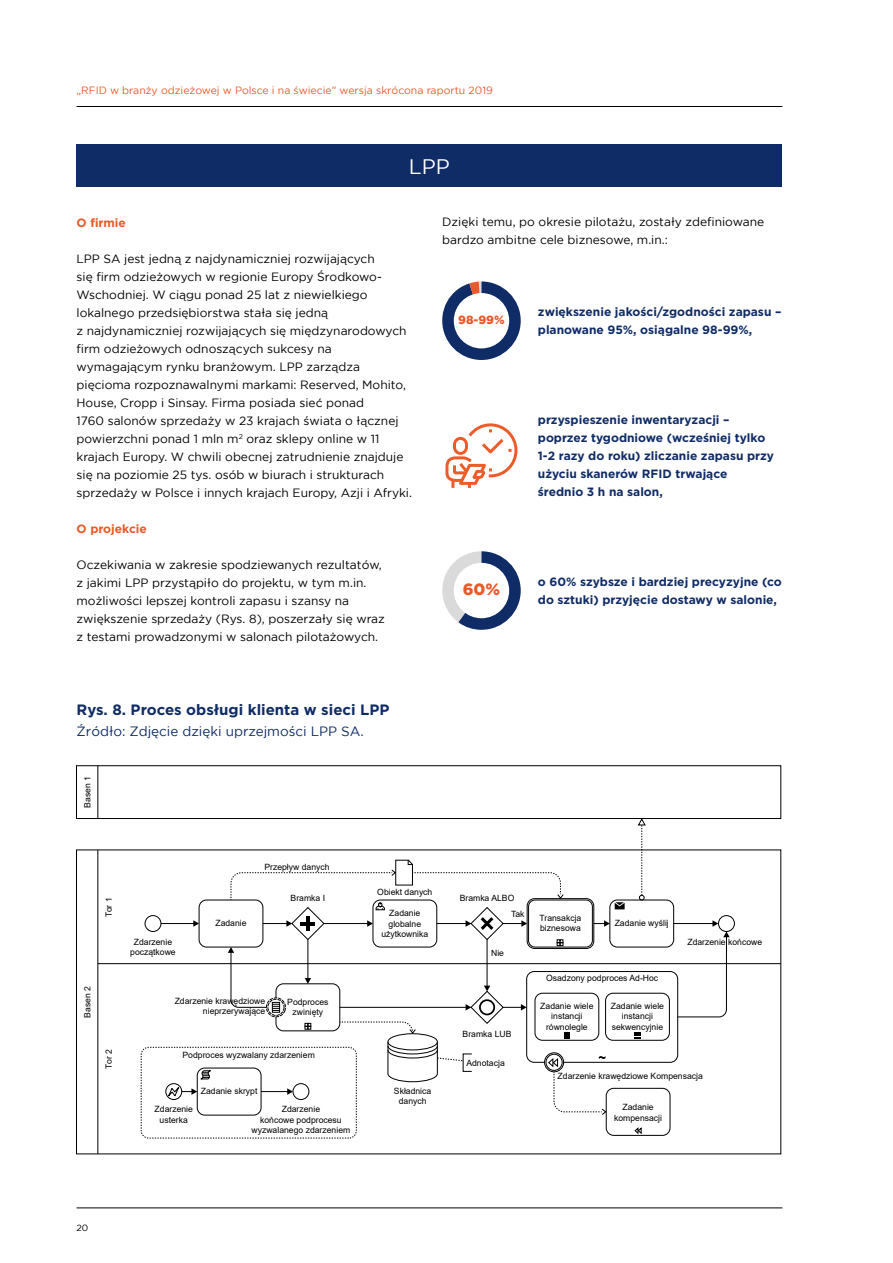
<style>
.page{position:relative;width:893px;height:1263px;background:#fff}
.page>*{position:absolute;margin:0;border:0;box-sizing:border-box;transform-origin:0 0}
.t1{font:21px "Gotham";color:#fff}
.t2{font:900 16.35px "Gotham";color:#ea5929}
.t3{font:700 15px "Gotham";color:#102c66}
.t4{font:13.5px "Gotham";color:#102c66}
.t5{font:12px/18px "Gotham";color:#000}
.t6{font:700 12px/18px "Gotham";color:#102c66}
.t7{font:700 12px "Gotham";color:#ea5929}
.t8{font:900 11.85px "Gotham";color:#ea5929}
.t9{font:10.5px "Gotham";color:#ea5929}
.t10{font:9px "Gotham";color:#000}
.t11{font:8.7px/10.4px "Arial";color:#000;text-align:center}
</style>
<div class="page">
<hr style="left:77px;top:106px;width:705px;height:1px;background:#000">
<hr style="left:77px;top:1207px;width:705px;height:1px;background:#000">
<div style="left:77px;top:145px;width:705px;height:42px;background:#102c66"></div>
<svg style="left:442px;top:281px;width:79px;height:79px"></svg>
<div style="left:454px;top:293px;width:55px;height:55px;background:#fff;border-radius:50%"></div>
<svg style="left:442px;top:551px;width:79px;height:79px"></svg>
<div style="left:454px;top:563px;width:55px;height:55px;background:#fff;border-radius:50%"></div>
<svg style="left:445px;top:423px;width:72px;height:65px"></svg>
<div style="left:199px;top:899px;width:64px;height:48px;border:1px solid #000;border-radius:7px"></div>
<div style="left:526px;top:971px;width:152px;height:92px;border:1px solid #000;border-radius:7px"></div>
<div style="left:141px;top:1047px;width:216px;height:91px;border:1px dashed #000;border-radius:7px"></div>
<div style="left:197px;top:1067px;width:64px;height:48px;border:1px solid #000;border-radius:7px"></div>
<div style="left:606px;top:1088px;width:64px;height:48px;border:1px solid #000;border-radius:7px"></div>
<div style="left:609px;top:899px;width:65px;height:48px;border:1px solid #000;border-radius:7px"></div>
<div style="left:145px;top:915px;width:16px;height:17px;border:1px solid #000;border-radius:50%"></div>
<div style="left:718px;top:915px;width:17px;height:17px;border:1px solid #000;border-radius:50%"></div>
<hr style="left:161px;top:923px;width:34px;height:1px;background:#000">
<svg style="left:193px;top:920px;width:6px;height:7px"></svg>
<div style="left:165px;top:1083px;width:17px;height:17px;border:1px solid #000;border-radius:50%"></div>
<svg style="left:637px;top:819px;width:9px;height:81px"></svg>
<svg style="left:634px;top:1127px;width:8px;height:8px"></svg>
<hr style="left:674px;top:923px;width:39px;height:1px;background:#000">
<svg style="left:677px;top:920px;width:53px;height:98px"></svg>
<div style="left:76px;top:765px;width:705px;height:54px;border:1px solid #000"></div>
<hr style="left:97px;top:766px;width:1px;height:52px;background:#000">
<hr style="left:97px;top:850px;width:1px;height:304px;background:#000">
<div style="left:605px;top:993px;width:65px;height:48px;border:1px solid #000;border-radius:7px"></div>
<svg style="left:634px;top:1032px;width:7px;height:6px"></svg>
<svg style="left:228px;top:859px;width:397px;height:257px"></svg>
<svg style="left:168px;top:1070px;width:43px;height:27px"></svg>
<hr style="left:98px;top:963px;width:683px;height:1px;background:#000">
<p class="t9" style="left:77px;top:84px;width:418px">„RFID w branży odzieżowej w Polsce i na świecie” wersja skrócona raportu 2019</p>
<h1 class="t1" style="left:409px;top:154px;width:43px">LPP</h1>
<p class="t7" style="left:77px;top:215px;width:51px">O firmie</p>
<p class="t5" style="left:77px;top:250px;width:337px">LPP SA jest jedną z najdynamiczniej rozwijających<br>się firm odzieżowych w regionie Europy Środkowo-Wschodniej. W ciągu ponad 25 lat z niewielkiego lokalnego przedsiębiorstwa stała się jedną<br>z najdynamiczniej rozwijających się międzynarodowych firm odzieżowych odnoszących sukcesy na wymagającym rynku branżowym. LPP zarządza pięcioma rozpoznawalnymi markami: Reserved, Mohito, House, Cropp i Sinsay. Firma posiada sieć ponad<br>1760 salonów sprzedaży w 23 krajach świata o łącznej powierzchni ponad 1 mln m<sup>2</sup> oraz sklepy online w 11 krajach Europy. W chwili obecnej zatrudnienie znajduje się na poziomie 25 tys. osób w biurach i strukturach sprzedaży w Polsce i innych krajach Europy, Azji i Afryki.</p>
<p class="t7" style="left:77px;top:521px;width:72px">O projekcie</p>
<p class="t5" style="left:77px;top:556px;width:310px">Oczekiwania w zakresie spodziewanych rezultatów, z jakimi LPP przystąpiło do projektu, w tym m.in. możliwości lepszej kontroli zapasu i szansy na zwiększenie sprzedaży (Rys. 8), poszerzały się wraz z testami prowadzonymi w salonach pilotażowych.</p>
<p class="t3" style="left:77px;top:700px;width:314px">Rys. 8. Proces obsługi klienta w sieci LPP</p>
<p class="t4" style="left:77px;top:724px;width:289px">Źródło: Zdjęcie dzięki uprzejmości LPP SA.</p>
<p class="t11" style="left:82px;top:808px;width:33px;rotate:-90deg">Basen 1</p>
<p class="t11" style="left:264px;top:861px;width:67px">Przepływ danych</p>
<p class="t5" style="left:442px;top:213px;width:324px">Dzięki temu, po okresie pilotażu, zostały zdefiniowane bardzo ambitne cele biznesowe, m.in.:</p>
<p class="t8" style="left:458px;top:312px;width:48px">98-99%</p>
<h2 class="t2" style="left:463px;top:578px;width:39px">60%</h2>
<p class="t6" style="left:538px;top:303px;width:245px">zwiększenie jakości/zgodności zapasu – planowane 95%, osiągalne 98-99%,</p>
<p class="t6" style="left:538px;top:411px;width:238px">przyspieszenie inwentaryzacji – poprzez tygodniowe (wcześniej tylko<br>1-2 razy do roku) zliczanie zapasu przy użyciu skanerów RFID trwające średnio 3 h na salon,</p>
<p class="t6" style="left:538px;top:573px;width:245px">o 60% szybsze i bardziej precyzyjne (co do sztuki) przyjęcie dostawy w salonie,</p>
<p class="t11" style="left:103px;top:917px;width:21px;rotate:-90deg">Tor 1</p>
<p class="t11" style="left:82px;top:1018px;width:33px;rotate:-90deg">Basen 2</p>
<p class="t11" style="left:103px;top:1068px;width:21px;rotate:-90deg">Tor 2</p>
<p class="t11" style="left:130px;top:936px;width:47px">Zdarzenie początkowe</p>
<p class="t11" style="left:291px;top:893px;width:36px">Bramka I</p>
<p class="t11" style="left:377px;top:887px;width:57px">Obiekt danych</p>
<p class="t11" style="left:460px;top:893px;width:56px">Bramka ALBO</p>
<p class="t11" style="left:215px;top:917px;width:33px">Zadanie</p>
<p class="t11" style="left:381px;top:908px;width:48px">Zadanie globalne użytkownika</p>
<p class="t11" style="left:539px;top:912px;width:43px;text-align:left">Transakcja biznesowa</p>
<p class="t11" style="left:615px;top:917px;width:56px">Zadanie wyślij</p>
<p class="t11" style="left:511px;top:909px;width:15px">Tak</p>
<p class="t11" style="left:491px;top:948px;width:14px">Nie</p>
<p class="t11" style="left:546px;top:973px;width:114px">Osadzony podproces Ad-Hoc</p>
<p class="t11" style="left:175px;top:996px;width:92px;text-align:right">Zdarzenie krawędziowe nieprzerywające</p>
<p class="t11" style="left:183px;top:1050px;width:134px">Podproces wyzwalany zdarzeniem</p>
<p class="t11" style="left:287px;top:997px;width:43px">Podproces zwinięty</p>
<p class="t11" style="left:463px;top:1029px;width:50px">Bramka LUB</p>
<p class="t11" style="left:466px;top:1057px;width:40px">Adnotacja</p>
<p class="t11" style="left:540px;top:1001px;width:55px">Zadanie wiele instancji równolegle</p>
<p class="t11" style="left:611px;top:1001px;width:55px">Zadanie wiele instancji sekwencyjnie</p>
<p class="t11" style="left:687px;top:936px;width:76px">Zdarzenie końcowe</p>
<p class="t11" style="left:155px;top:1104px;width:40px">Zdarzenie usterka</p>
<p class="t11" style="left:201px;top:1085px;width:58px">Zadanie skrypt</p>
<p class="t11" style="left:252px;top:1104px;width:100px">Zdarzenie<br>końcowe podprocesu wyzwalanego zdarzeniem</p>
<p class="t11" style="left:394px;top:1086px;width:39px">Składnica danych</p>
<p class="t11" style="left:558px;top:1071px;width:147px">Zdarzenie krawędziowe Kompensacja</p>
<p class="t11" style="left:614px;top:1102px;width:49px">Zadanie kompensacji</p>
<p class="t10" style="left:77px;top:1223px;width:13px">20</p>
</div>
